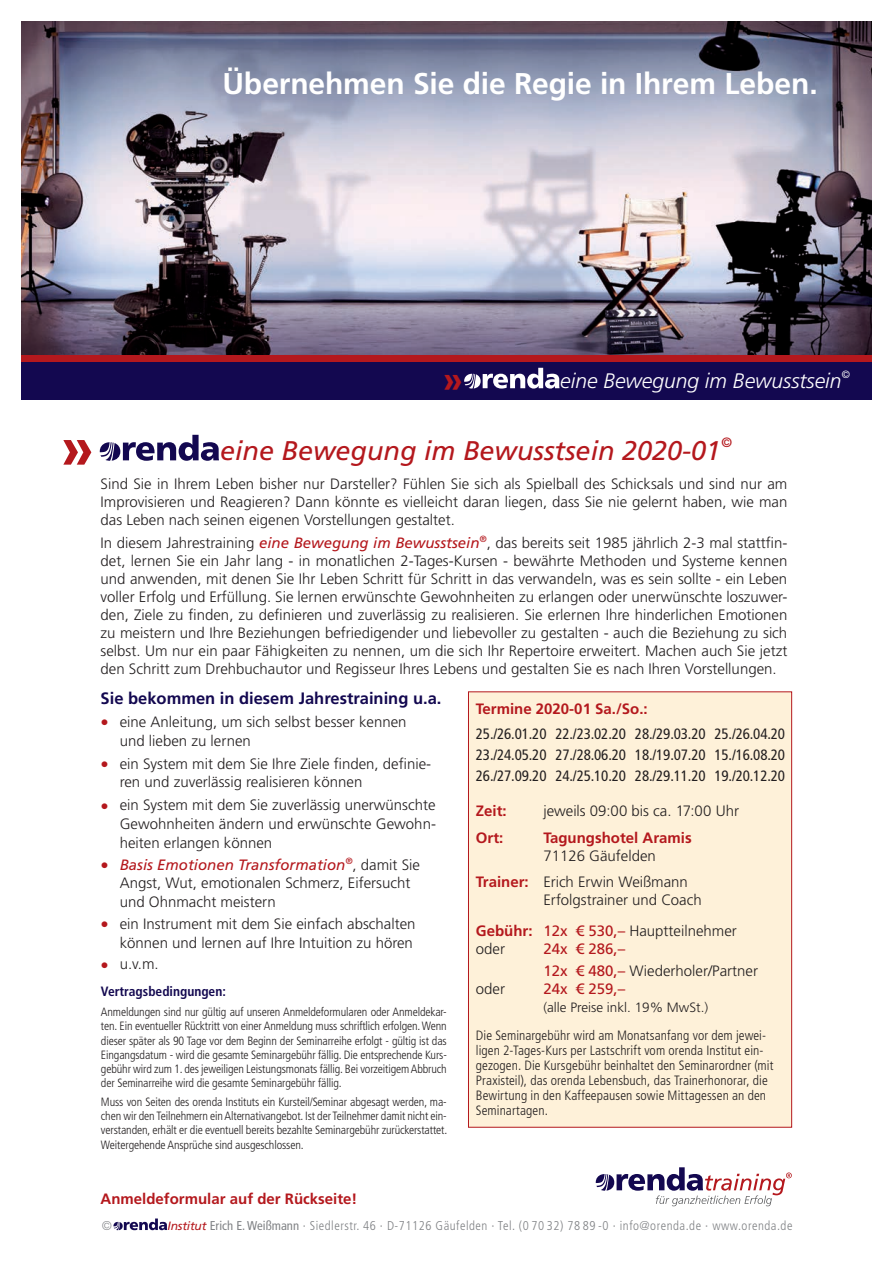
<style>
.page{position:relative;width:893px;height:1263px;background:#fff}
.page>*{position:absolute;margin:0;border:0;box-sizing:border-box;transform-origin:0 0}
.t1{font:700 60px "Frutiger LT";color:#b4181d}
.t2{font:700 36px "Frutiger LT";color:#b4181d}
.t3{font:700 30px "Frutiger LT";letter-spacing:-.005em;color:#fff}
.t4{font:italic 27px "Frutiger LT";color:#b4181d}
.t5{font:italic 300 21px "Frutiger LT";color:#fff}
.t6{font:700 16.5px "Frutiger LT";color:#130850}
.t7{font:300 15px/18px "Frutiger LT";color:#231f20}
.t8{font:condensed 15px/21px "Frutiger LT";letter-spacing:-.01em;color:#231f20;text-align:justify}
.t9{font:700 15px "Frutiger LT";color:#b4181d}
.t10{font:15px "Frutiger LT";color:#b4181d}
.t11{font:300 condensed 13.5px/15px "Frutiger LT";letter-spacing:.005em;color:#231f20}
.t12{font:300 13.5px "Frutiger LT";color:#231f20}
.t13{font:700 condensed 13.5px "Frutiger LT";color:#130850}
.t14{font:italic 13.5px "Frutiger LT";color:#b4181d}
.t15{font:300 condensed 12.75px "Frutiger LT";letter-spacing:.04em;color:#808285}
.t16{font:300 condensed 12px/14.2px "Frutiger LT";letter-spacing:-.01em;color:#231f20;text-align:justify}
.t17{font:italic 300 10.5px "Frutiger LT";color:#fff}
.s1{font-weight:400;font-style:italic;color:#b4181d}
.s2{font-weight:700;color:#b4181d}
.s3{font-weight:400;color:#b4181d}
.s4{font-size:16.5px;color:#b4181d}
.s5{font-weight:400;font-style:italic;font-stretch:normal;font-size:12px;color:#b4181d}
.s6{font-weight:400}
</style>
<div class="page">
<svg style="left:596px;top:1167px;width:196px;height:39px"></svg>
<div style="left:468px;top:691px;width:324px;height:436px;background:#fef1d9;border:1px solid #b4181d"></div>
<img style="left:21px;top:21px;width:851px;height:334px">
<div style="left:21px;top:362px;width:851px;height:38px;background:#130850"></div>
<div style="left:21px;top:355px;width:851px;height:7px;background:#b4181d"></div>
<svg style="left:113px;top:1218px;width:54px;height:12px"></svg>
<svg style="left:100px;top:435px;width:119px;height:26px"></svg>
<svg style="left:464px;top:368px;width:95px;height:21px"></svg>
<h3 class="t3" style="left:222px;top:66px;width:597px">Übernehmen Sie die Regie in Ihrem Leben.</h3>
<h2 class="t2" style="left:443px;top:358px;width:22px">»</h2>
<h3 class="t5" style="left:560px;top:369px;width:283px">eine Bewegung im Bewusstsein</h3>
<p class="t17" style="left:841px;top:368px;width:10px">©</p>
<h1 class="t1" style="left:61px;top:412px;width:35px">»</h1>
<h3 class="t4" style="left:220px;top:435px;width:503px">eine Bewegung im Bewusstsein 2020-01</h3>
<p class="t14" style="left:721px;top:434px;width:12px">©</p>
<p class="t7" style="left:101px;top:475px;width:688px;text-align:justify">Sind Sie in Ihrem Leben bisher nur Darsteller? Fühlen Sie sich als Spielball des Schicksals und sind nur am Improvisieren und Reagieren? Dann könnte es vielleicht daran liegen, dass Sie nie gelernt haben, wie man das Leben nach seinen eigenen Vorstellungen gestaltet.</p>
<p class="t7" style="left:101px;top:534px;width:688px;text-align:justify">In diesem Jahrestraining <span class="s1">eine Bewegung im Bewusstsein</span><sup>®</sup>, das bereits seit 1985 jährlich 2-3 mal stattfin‑ det, lernen Sie ein Jahr lang - in monatlichen 2-Tages-Kursen - bewährte Methoden und Systeme kennen und anwenden, mit denen Sie Ihr Leben Schritt für Schritt in das verwandeln, was es sein sollte - ein Leben voller Erfolg und Erfüllung. Sie lernen erwünschte Gewohnheiten zu erlangen oder unerwünschte loszuwer‑ den, Ziele zu finden, zu definieren und zuverlässig zu realisieren. Sie erlernen Ihre hinderlichen Emotionen zu meistern und Ihre Beziehungen befriedigender und liebevoller zu gestalten - auch die Beziehung zu sich selbst. Um nur ein paar Fähigkeiten zu nennen, um die sich Ihr Repertoire erweitert. Machen auch Sie jetzt den Schritt zum Drehbuchautor und Regisseur Ihres Lebens und gestalten Sie es nach Ihren Vorstellungen.</p>
<p class="t9" style="left:476px;top:700px;width:173px">Termine 2020-01 Sa./So.:</p>
<p class="t8" style="left:476px;top:724px;width:311px">25./26.01.20 22./23.02.20 28./29.03.20 25./26.04.20<br>23./24.05.20 27./28.06.20 18./19.07.20 15./16.08.20<br>26./27.09.20 24./25.10.20 28./29.11.20 19./20.12.20</p>
<p class="t9" style="left:476px;top:802px;width:32px">Zeit:</p>
<p class="t7" style="left:543px;top:802px;width:197px">jeweils 09:00 bis ca. 17:00 Uhr</p>
<p class="t9" style="left:476px;top:829px;width:29px">Ort:</p>
<p class="t9" style="left:543px;top:829px;width:150px">Tagungshotel Aramis</p>
<p class="t7" style="left:476px;top:843px;width:213px;line-height:26.5px;text-indent:68px">71126 Gäufelden<br><span class="s2">Trainer:</span> Erich Erwin Weißmann</p>
<p class="t7" style="left:476px;top:885px;width:262px;line-height:30.8px;text-indent:68px">Erfolgstrainer und Coach<br><span class="s2">Gebühr:</span> <span class="s3">12x € 530,–</span> Hauptteilnehmer</p>
<p class="t7" style="left:476px;top:940px;width:31px">oder</p>
<p class="t7" style="left:543px;top:938px;width:216px;line-height:22.2px"><span class="s3">24x € 286,–<br>12x € 480,–</span> Wiederholer/Partner</p>
<p class="t7" style="left:476px;top:980px;width:31px">oder</p>
<p class="t10" style="left:543px;top:980px;width:83px">24x € 259,–</p>
<p class="t12" style="left:543px;top:1000px;width:166px">(alle Preise inkl. 19% MwSt.)</p>
<p class="t11" style="left:476px;top:1028px;width:299px">Die Seminargebühr wird am Monatsanfang vor dem jewei&shy;ligen 2-Tages-Kurs per Lastschrift vom orenda Institut ein&shy;gezogen. Die Kursgebühr beinhaltet den Seminarordner (mit Praxisteil), das orenda Lebensbuch, das Trainerhonorar, die Bewirtung in den Kaffeepausen sowie Mittagessen an den Seminartagen.</p>
<p class="t6" style="left:101px;top:688px;width:342px">Sie bekommen in diesem Jahrestraining u.a.</p>
<p class="t7" style="left:120px;top:712px;width:288px;line-height:18.8px;text-indent:-19px"><span class="s4">•</span> eine Anleitung, um sich selbst besser kennen und lieben zu lernen</p>
<p class="t7" style="left:120px;top:754px;width:313px;line-height:18.8px;text-indent:-19px"><span class="s4">•</span> ein System mit dem Sie Ihre Ziele finden, definie‑ ren und zuverlässig realisieren können</p>
<p class="t7" style="left:120px;top:796px;width:317px;line-height:18.8px;text-indent:-19px"><span class="s4">•</span> ein System mit dem Sie zuverlässig unerwünschte<br>Gewohnheiten ändern und erwünschte Gewohn&shy;heiten erlangen können</p>
<p class="t7" style="left:120px;top:855px;width:302px;line-height:18.8px;text-indent:-19px"><span class="s4">•</span> <span class="s1">Basis Emotionen Transformation</span><sup>®</sup>, damit Sie<br>Angst, Wut, emotionalen Schmerz, Eifersucht und Ohnmacht meistern</p>
<p class="t7" style="left:101px;top:914px;width:316px;line-height:18.8px;text-align:right"><span class="s4">•</span> ein Instrument mit dem Sie einfach abschalten können und lernen auf Ihre Intuition zu hören</p>
<p class="t7" style="left:101px;top:955px;width:60px"><span class="s4">•</span> u.v.m.</p>
<p class="t13" style="left:101px;top:983px;width:126px">Vertragsbedingungen:</p>
<p class="t16" style="left:101px;top:1005px;width:347px">Anmeldungen sind nur gültig auf unseren Anmeldeformularen oder Anmeldekar&shy;ten. Ein eventueller Rücktritt von einer Anmeldung muss schriftlich erfolgen. Wenn dieser später als 90 Tage vor dem Beginn der Seminarreihe erfolgt - gültig ist das Eingangsdatum - wird die gesamte Seminargebühr fällig. Die entsprechende Kurs&shy;gebühr wird zum 1. des jeweiligen Leistungsmonats fällig. Bei vorzeitigem Abbruch der Seminarreihe wird die gesamte Seminargebühr fällig.</p>
<p class="t16" style="left:101px;top:1095px;width:348px">Muss von Seiten des orenda Instituts ein Kursteil/Seminar abgesagt werden, ma&shy;chen wir den Teilnehmern ein Alternativangebot. Ist der Teilnehmer damit nicht ein&shy;verstanden, erhält er die eventuell bereits bezahlte Seminargebühr zurückerstattet.<br>Weitergehende Ansprüche sind ausgeschlossen.</p>
<p class="t9" style="left:101px;top:1189px;width:258px">Anmeldeformular auf der Rückseite!</p>
<p class="t15" style="left:102px;top:1218px;width:12px">©</p>
<p class="t15" style="left:168px;top:1218px;width:626px"><span class="s5">Institut</span> <span class="s6">Erich E. Weißmann</span> · Siedlerstr. 46 · D-71126 Gäufelden · Tel. (0 70 32) 78 89 -0 · info@orenda.de · www.orenda.de</p>
</div>
